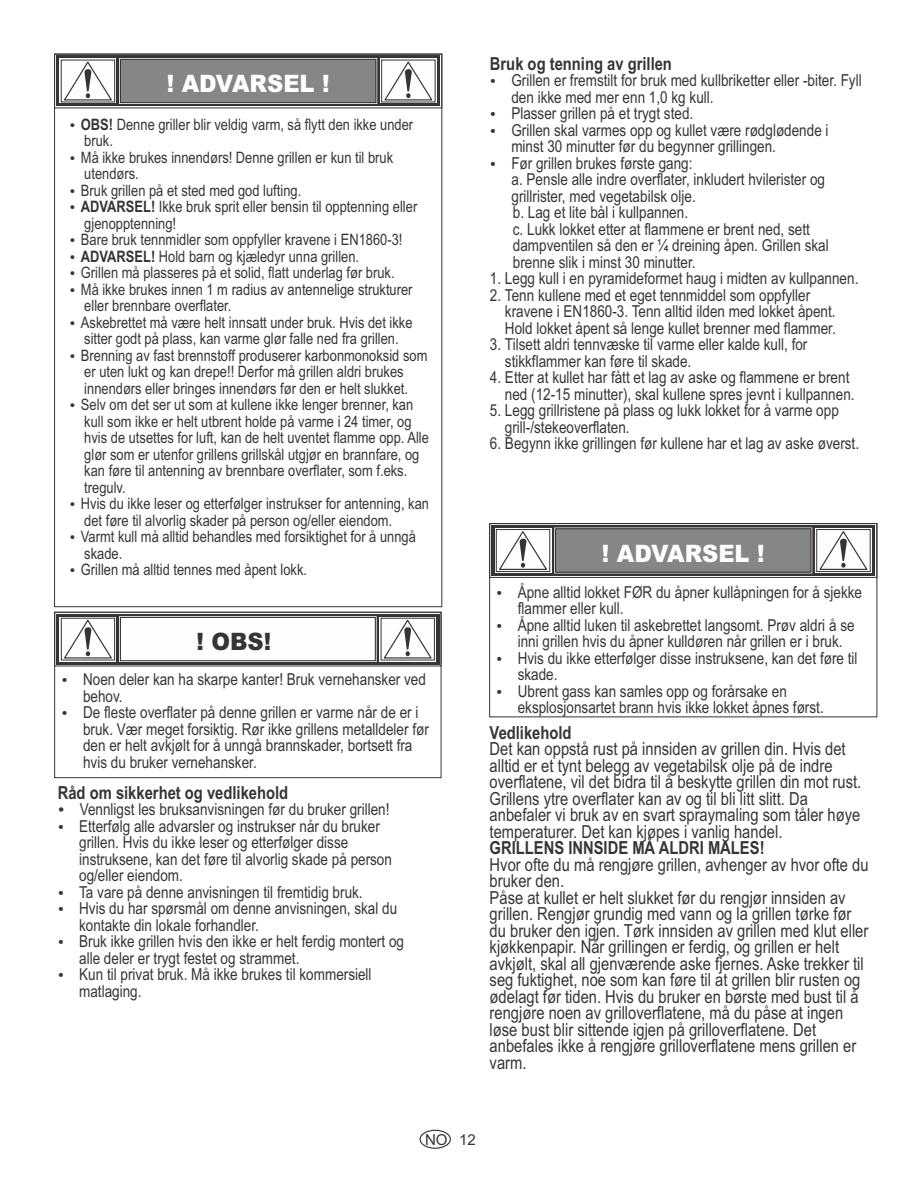
<style>
.page{position:relative;width:918px;height:1188px;background:#fff}
.page>*{position:absolute;margin:0;border:0;box-sizing:border-box;transform-origin:0 0}
.t1{font:900 24px "Arial";color:#fefefe;scale:.94 1}
.t2{font:900 24px "Arial";color:#373435;scale:.94 1}
.t3{font:18px/16.5px "Arial Narrow";color:#373435}
.t4{font:700 18px "Arial Narrow";color:#373435}
.t5{font:16.5px/16.5px "Arial Narrow";color:#373435}
.t6{font:15.75px/16.5px "Arial Narrow";color:#373435}
.t7{font:15.15px "Arial";color:#373435}
.s1{font-weight:700}
.s2{font-size:15px}
</style>
<div class="page">
<div style="left:420px;top:1130px;width:31px;height:19px;border:1px solid #373435;border-radius:50%"></div>
<div style="left:489px;top:523px;width:388px;height:55px;border:1px solid #373435"></div>
<div style="left:489px;top:523px;width:388px;height:194px;border:1px solid #373435"></div>
<svg style="left:491px;top:525px;width:384px;height:51px;background:#4d4b4b"></svg>
<div style="left:815px;top:528px;width:57px;height:45px;background:#fefefe"></div>
<div style="left:816px;top:529px;width:55px;height:43px;border:1px solid #373435"></div>
<svg style="left:818px;top:527px;width:51px;height:44px"></svg>
<svg style="left:555px;top:528px;width:257px;height:45px;background:#808284"></svg>
<svg style="left:495px;top:528px;width:56px;height:45px"></svg>
<div style="left:496px;top:529px;width:54px;height:43px;border:1px solid #373435"></div>
<svg style="left:497px;top:530px;width:52px;height:41px"></svg>
<div style="left:54px;top:612px;width:387px;height:54px;border:1px solid #373435"></div>
<div style="left:54px;top:612px;width:387px;height:166px;border:1px solid #373435"></div>
<div style="left:56px;top:614px;width:383px;height:50px;background:#373435"></div>
<svg style="left:379px;top:617px;width:57px;height:45px"></svg>
<div style="left:381px;top:618px;width:54px;height:42px;border:1px solid #373435"></div>
<div style="left:119px;top:616px;width:258px;height:46px;border:1px solid #fefefe"></div>
<svg style="left:382px;top:617px;width:51px;height:42px;background:#dfdfdf"></svg>
<svg style="left:120px;top:617px;width:256px;height:45px;background:#f3f2f3"></svg>
<div style="left:60px;top:617px;width:56px;height:45px;background:#8d8b8c"></div>
<div style="left:61px;top:618px;width:54px;height:42px;border:1px solid #373435"></div>
<svg style="left:62px;top:619px;width:51px;height:40px;background:#e2e2e2"></svg>
<div style="left:56px;top:56px;width:384px;height:50px;background:#373435"></div>
<div style="left:380px;top:59px;width:57px;height:44px;background:#858383"></div>
<div style="left:381px;top:60px;width:54px;height:42px;border:1px solid #373435"></div>
<div style="left:119px;top:58px;width:258px;height:46px;border:1px solid #fefefe"></div>
<svg style="left:383px;top:60px;width:51px;height:41px;background:#e0e0e0"></svg>
<div style="left:120px;top:59px;width:257px;height:44px;background:#848688"></div>
<svg style="left:60px;top:59px;width:56px;height:44px"></svg>
<div style="left:61px;top:60px;width:54px;height:42px;border:1px solid #373435"></div>
<svg style="left:62px;top:60px;width:51px;height:41px;background:#e0e0e0"></svg>
<h1 class="t1" style="left:167px;top:75px;width:175px">! ADVARSEL !</h1>
<p class="t6" style="left:81px;top:117px;width:350px"><span class="s1">OBS!</span> Denne griller blir veldig varm, så flytt den ikke under bruk.<br>Må ikke brukes innendørs! Denne grillen er kun til bruk utendørs.<br>Bruk grillen på et sted med god lufting.<br><span class="s1">ADVARSEL!</span> Ikke bruk sprit eller bensin til opptenning eller gjenopptenning!<br>Bare bruk tennmidler som oppfyller kravene i EN1860-3!<br><span class="s1">ADVARSEL!</span> Hold barn og kjæledyr unna grillen.<br>Grillen må plasseres på et solid, flatt underlag før bruk.<br>Må ikke brukes innen 1 m radius av antennelige strukturer eller brennbare overflater.<br>Askebrettet må være helt innsatt under bruk. Hvis det ikke sitter godt på plass, kan varme glør falle ned fra grillen.<br>Brenning av fast brennstoff produserer karbonmonoksid som er uten lukt og kan drepe!! Derfor må grillen aldri brukes innendørs eller bringes innendørs før den er helt slukket.<br>Selv om det ser ut som at kullene ikke lenger brenner, kan kull som ikke er helt utbrent holde på varme i 24 timer, og hvis de utsettes for luft, kan de helt uventet flamme opp. Alle glør som er utenfor grillens grillskål utgjør en brannfare, og kan føre til antenning av brennbare overflater, som f.eks. tregulv.<br>Hvis du ikke leser og etterfølger instrukser for antenning, kan det føre til alvorlig skader på person og/eller eiendom.<br>Varmt kull må alltid behandles med forsiktighet for å unngå skade.<br>Grillen må alltid tennes med åpent lokk.</p>
<h1 class="t2" style="left:196px;top:632px;width:81px">! OBS!</h1>
<p class="t5" style="left:83px;top:673px;width:347px">Noen deler kan ha skarpe kanter! Bruk vernehansker ved behov.<br>De fleste overflater på denne grillen er varme når de er i bruk. Vær meget forsiktig. Rør ikke grillens metalldeler før den er helt avkjølt for å unngå brannskader, bortsett fra hvis du bruker vernehansker.</p>
<p class="t4" style="left:58px;top:786px;width:232px">Råd om sikkerhet og vedlikehold</p>
<p class="t5" style="left:79px;top:803px;width:326px">Vennligst les bruksanvisningen før du bruker grillen!<br>Etterfølg alle advarsler og instrukser når du bruker grillen. Hvis du ikke leser og etterfølger disse instruksene, kan det føre til alvorlig skade på person og/eller eiendom.<br>Ta vare på denne anvisningen til fremtidig bruk.<br>Hvis du har spørsmål om denne anvisningen, skal du kontakte din lokale forhandler.<br>Bruk ikke grillen hvis den ikke er helt ferdig montert og alle deler er trygt festet og strammet.<br>Kun til privat bruk. Må ikke brukes til kommersiell matlaging.</p>
<p class="t4" style="left:490px;top:56px;width:184px">Bruk og tenning av grillen</p>
<p class="t5" style="left:511px;top:74px;width:352px">Grillen er fremstilt for bruk med kullbriketter eller -biter. Fyll den ikke med mer enn 1,0 kg kull.<br>Plasser grillen på et trygt sted.<br>Grillen skal varmes opp og kullet være rødglødende i minst 30 minutter før du begynner grillingen.<br>Før grillen brukes første gang:<br>a. Pensle alle indre overflater, inkludert hvilerister og grillrister, med vegetabilsk olje.<br>b. Lag et lite bål i kullpannen.<br>c. Lukk lokket etter at flammene er brent ned, sett dampventilen så den er ¼ dreining åpen. Grillen skal brenne slik i minst 30 minutter.</p>
<p class="t5" style="left:490px;top:272px;width:370px">1. Legg kull i en pyramideformet haug i midten av kullpannen.</p>
<p class="t5" style="left:505px;top:288px;width:332px;text-indent:-15px">2. Tenn kullene med et eget tennmiddel som oppfyller kravene i EN1860-3. Tenn alltid ilden med lokket åpent.<br>Hold lokket åpent så lenge kullet brenner med flammer.</p>
<p class="t5" style="left:505px;top:338px;width:304px;text-indent:-15px">3. Tilsett aldri tennvæske til varme eller kalde kull, for stikkflammer kan føre til skade.</p>
<p class="t5" style="left:505px;top:371px;width:351px;text-indent:-15px">4. Etter at kullet har fått et lag av aske og flammene er brent ned (12-15 minutter), skal kullene spres jevnt i kullpannen.</p>
<p class="t5" style="left:505px;top:404px;width:335px;text-indent:-15px">5. Legg grillristene på plass og lukk lokket for å varme opp grill-/stekeoverflaten.</p>
<p class="t5" style="left:490px;top:437px;width:371px">6. Begynn ikke grillingen før kullene har et lag av aske øverst.</p>
<h1 class="t1" style="left:602px;top:545px;width:175px">! ADVARSEL !</h1>
<p class="t5" style="left:518px;top:585px;width:346px">Åpne alltid lokket FØR du åpner kullåpningen for å sjekke flammer eller kull.<br>Åpne alltid luken til askebrettet langsomt. Prøv aldri å se inni grillen hvis du åpner kulldøren når grillen er i bruk.<br>Hvis du ikke etterfølger disse instruksene, kan det føre til skade.<br>Ubrent gass kan samles opp og forårsake en eksplosjonsartet brann hvis ikke lokket åpnes først.</p>
<p class="t4" style="left:490px;top:726px;width:84px">Vedlikehold</p>
<p class="t3" style="left:490px;top:743px;width:373px">Det kan oppstå rust på innsiden av grillen din. Hvis det alltid er et tynt belegg av vegetabilsk olje på de indre overflatene, vil det bidra til å beskytte grillen din mot rust.<br>Grillens ytre overflater kan av og til bli litt slitt. Da anbefaler vi bruk av en svart spraymaling som tåler høye temperaturer. Det kan kjøpes i vanlig handel.</p>
<p class="t4" style="left:490px;top:841px;width:276px">GRILLENS INNSIDE MÅ ALDRI MALES!</p>
<p class="t3" style="left:490px;top:858px;width:381px">Hvor ofte du må rengjøre grillen, avhenger av hvor ofte du bruker den.<br>Påse at kullet er helt slukket før du rengjør innsiden av grillen. Rengjør grundig med vann og la grillen tørke før du bruker den igjen. Tørk innsiden av grillen med klut eller kjøkkenpapir. Når grillingen er ferdig, og grillen er helt avkjølt, skal all gjenværende aske fjernes. Aske trekker til seg fuktighet, noe som kan føre til at grillen blir rusten og ødelagt før tiden. Hvis du bruker en børste med bust til å rengjøre noen av grilloverflatene, må du påse at ingen løse bust blir sittende igjen på grilloverflatene. Det anbefales ikke å rengjøre grilloverflatene mens grillen er varm.</p>
<p class="t7" style="left:425px;top:1134px;width:52px">NO <span class="s2">12</span></p>
</div>
